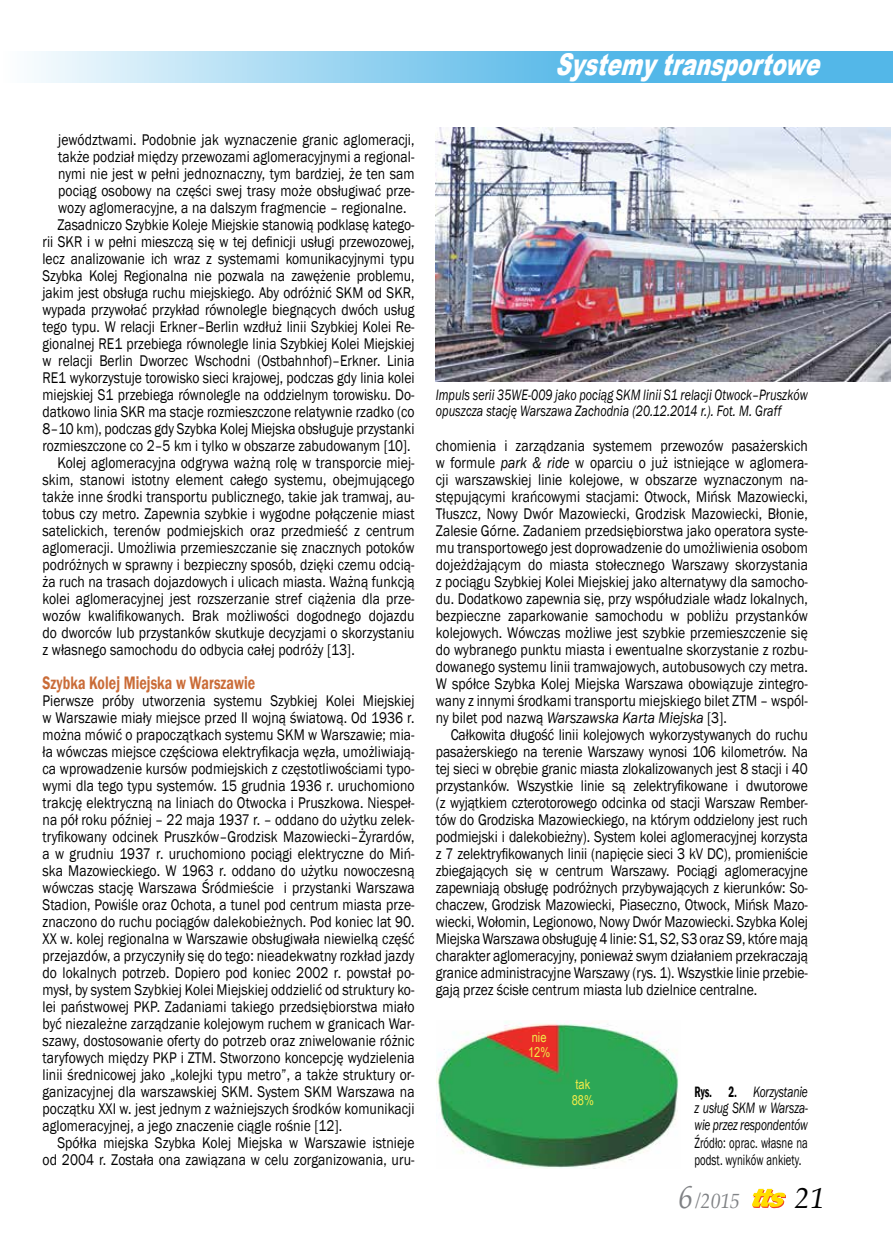
<style>
.page{position:relative;width:893px;height:1251px;background:#fff}
.page>*{position:absolute;margin:0;border:0;box-sizing:border-box;transform-origin:0 0}
.t1{font:italic 900 30px "Arial";color:#fff;scale:.71 1}
.t2{font:italic 30px "Palatino Linotype";color:#000}
.t3{font:italic 21.45px "Palatino Linotype";color:#808285;scale:.91 1}
.t4{font:600 18.6px "Franklin Gothic";letter-spacing:.005em;color:#ca6c38;scale:.75 1}
.t5{font:15.9px/17px "Franklin Gothic";letter-spacing:.005em;color:#000;text-align:justify;scale:.86 1}
.t6{font:15.9px "Franklin Gothic";letter-spacing:.005em;color:#000;scale:.85 1}
.t7{font:italic 15.45px/16.5px "Franklin Gothic";letter-spacing:.005em;color:#000;scale:.78 1}
.t8{font:italic 15.45px/16.5px "Franklin Gothic";letter-spacing:.005em;color:#000;text-align:justify;scale:.74 1}
.t9{font:15.3px/17px "Franklin Gothic";letter-spacing:.005em;color:#000;scale:.7 1}
.t10{font:13.65px/15.6px "Arial Narrow";color:#f1eb49}
.s1{font-style:italic}
.s2{font-weight:600;font-style:normal;font-stretch:condensed}
.s3{font-size:33px}
</style>
<div class="page">
<svg style="left:34px;top:51px;width:859px;height:32px"></svg>
<svg style="left:752px;top:1188px;width:34px;height:19px"></svg>
<svg style="left:436px;top:1021px;width:243px;height:147px"></svg>
<img style="left:436px;top:128px;width:455px;height:253px">
<p class="t5" style="left:58px;top:131px;width:416px">jewództwami. Podobnie jak wyznaczenie granic aglomeracji,</p>
<p class="t5" style="left:58px;top:148px;width:416px">także podział między przewozami aglomeracyjnymi a regional-</p>
<p class="t5" style="left:58px;top:165px;width:416px">nymi nie jest w pełni jednoznaczny, tym bardziej, że ten sam</p>
<p class="t5" style="left:58px;top:182px;width:416px">pociąg osobowy na części swej trasy może obsługiwać prze-</p>
<p class="t5" style="left:58px;top:199px;width:406px">wozy aglomeracyjne, a na dalszym fragmencie – regionalne.</p>
<p class="t6" style="left:57px;top:214px;width:422px">Zasadniczo Szybkie Koleje Miejskie stanowią podklasę katego-</p>
<p class="t6" style="left:43px;top:231px;width:439px">rii SKR i w pełni mieszczą się w tej definicji usługi przewozowej,</p>
<p class="t6" style="left:43px;top:248px;width:439px">lecz analizowanie ich wraz z systemami komunikacyjnymi typu</p>
<p class="t6" style="left:43px;top:265px;width:439px">Szybka Kolej Regionalna nie pozwala na zawężenie problemu,</p>
<p class="t6" style="left:43px;top:282px;width:439px">jakim jest obsługa ruchu miejskiego. Aby odróżnić SKM od SKR,</p>
<p class="t6" style="left:43px;top:299px;width:439px">wypada przywołać przykład równolegle biegnących dwóch usług</p>
<p class="t6" style="left:43px;top:316px;width:439px">tego typu. W relacji Erkner–Berlin wzdłuż linii Szybkiej Kolei Re-</p>
<p class="t6" style="left:43px;top:333px;width:439px">gionalnej RE1 przebiega równolegle linia Szybkiej Kolei Miejskiej</p>
<p class="t6" style="left:43px;top:350px;width:439px">w relacji Berlin Dworzec Wschodni (Ostbahnhof)–Erkner. Linia</p>
<p class="t6" style="left:43px;top:367px;width:439px">RE1 wykorzystuje torowisko sieci krajowej, podczas gdy linia kolei</p>
<p class="t6" style="left:43px;top:384px;width:439px">miejskiej S1 przebiega równolegle na oddzielnym torowisku. Do-</p>
<p class="t6" style="left:43px;top:401px;width:439px">datkowo linia SKR ma stacje rozmieszczone relatywnie rzadko (co</p>
<p class="t6" style="left:43px;top:418px;width:439px">8–10 km), podczas gdy Szybka Kolej Miejska obsługuje przystanki</p>
<p class="t6" style="left:43px;top:435px;width:434px">rozmieszczone co 2–5 km i tylko w obszarze zabudowanym [10].</p>
<p class="t5" style="left:57px;top:454px;width:417px">Kolej aglomeracyjna odgrywa ważną rolę w transporcie miej-</p>
<p class="t5" style="left:43px;top:471px;width:434px">skim, stanowi istotny element całego systemu, obejmującego</p>
<p class="t5" style="left:43px;top:488px;width:434px">także inne środki transportu publicznego, takie jak tramwaj, au-</p>
<p class="t5" style="left:43px;top:505px;width:434px">tobus czy metro. Zapewnia szybkie i wygodne połączenie miast</p>
<p class="t5" style="left:43px;top:522px;width:434px">satelickich, terenów podmiejskich oraz przedmieść z centrum</p>
<p class="t5" style="left:43px;top:539px;width:434px">aglomeracji. Umożliwia przemieszczanie się znacznych potoków</p>
<p class="t5" style="left:43px;top:556px;width:434px">podróżnych w sprawny i bezpieczny sposób, dzięki czemu odcią-</p>
<p class="t5" style="left:43px;top:573px;width:434px">ża ruch na trasach dojazdowych i ulicach miasta. Ważną funkcją</p>
<p class="t5" style="left:43px;top:590px;width:434px">kolei aglomeracyjnej jest rozszerzanie stref ciążenia dla prze-</p>
<p class="t5" style="left:43px;top:607px;width:434px">wozów kwalifikowanych. Brak możliwości dogodnego dojazdu</p>
<p class="t5" style="left:43px;top:624px;width:434px">do dworców lub przystanków skutkuje decyzjami o skorzystaniu</p>
<p class="t5" style="left:43px;top:641px;width:365px">z własnego samochodu do odbycia całej podróży [13].</p>
<p class="t4" style="left:43px;top:670px;width:285px">Szybka Kolej Miejska w Warszawie</p>
<p class="t5" style="left:43px;top:692px;width:434px">Pierwsze próby utworzenia systemu Szybkiej Kolei Miejskiej w Warszawie miały miejsce przed II wojną światową. Od 1936 r. można mówić o prapoczątkach systemu SKM w Warszawie; mia&shy;ła wówczas miejsce częściowa elektryfikacja węzła, umożliwiają&shy;ca wprowadzenie kursów podmiejskich z częstotliwościami typo&shy;wymi dla tego typu systemów. 15 grudnia 1936 r. uruchomiono trakcję elektryczną na liniach do Otwocka i Pruszkowa. Niespeł&shy;na pół roku później – 22 maja 1937 r. – oddano do użytku zelek&shy;tryfikowany odcinek Pruszków–Grodzisk Mazowiecki–Żyrardów, a w grudniu 1937 r. uruchomiono pociągi elektryczne do Miń&shy;ska Mazowieckiego. W 1963 r. oddano do użytku nowoczesną wówczas stację Warszawa Śródmieście i przystanki Warszawa Stadion, Powiśle oraz Ochota, a tunel pod centrum miasta prze&shy;znaczono do ruchu pociągów dalekobieżnych. Pod koniec lat 90.<br>XX w. kolej regionalna w Warszawie obsługiwała niewielką część przejazdów, a przyczyniły się do tego: nieadekwatny rozkład jazdy do lokalnych potrzeb. Dopiero pod koniec 2002 r. powstał po&shy;mysł, by system Szybkiej Kolei Miejskiej oddzielić od struktury ko&shy;lei państwowej PKP. Zadaniami takiego przedsiębiorstwa miało być niezależne zarządzanie kolejowym ruchem w granicach War&shy;szawy, dostosowanie oferty do potrzeb oraz zniwelowanie różnic taryfowych między PKP i ZTM. Stworzono koncepcję wydzielenia linii średnicowej jako „kolejki typu metro”, a także struktury or&shy;ganizacyjnej dla warszawskiej SKM. System SKM Warszawa na początku XXI w. jest jednym z ważniejszych środków komunikacji aglomeracyjnej, a jego znaczenie ciągle rośnie [12].</p>
<p class="t5" style="left:43px;top:1133px;width:434px;text-align:right">Spółka miejska Szybka Kolej Miejska w Warszawie istnieje od 2004 r. Została ona zawiązana w celu zorganizowania, uru-</p>
<h1 class="t1" style="left:555px;top:42px;width:388px">Systemytransportowe</h1>
<p class="t7" style="left:436px;top:386px;width:478px">Impuls serii 35WE-009 jako pociąg SKM linii S1 relacji Otwock–Pruszków opuszcza stację Warszawa Zachodnia (20.12.2014 r.). Fot. M. Graff</p>
<p class="t5" style="left:436px;top:437px;width:434px">chomienia i zarządzania systemem przewozów pasażerskich w formule <span class="s1">park &amp; ride</span> w oparciu o już istniejące w aglomera&shy;cji warszawskiej linie kolejowe, w obszarze wyznaczonym na&shy;stępującymi krańcowymi stacjami: Otwock, Mińsk Mazowiecki, Tłuszcz, Nowy Dwór Mazowiecki, Grodzisk Mazowiecki, Błonie, Zalesie Górne. Zadaniem przedsiębiorstwa jako operatora syste&shy;mu transportowego jest doprowadzenie do umożliwienia osobom dojeżdżającym do miasta stołecznego Warszawy skorzystania z pociągu Szybkiej Kolei Miejskiej jako alternatywy dla samocho&shy;du. Dodatkowo zapewnia się, przy współudziale władz lokalnych, bezpieczne zaparkowanie samochodu w pobliżu przystanków kolejowych. Wówczas możliwe jest szybkie przemieszczenie się do wybranego punktu miasta i ewentualne skorzystanie z rozbu&shy;dowanego systemu linii tramwajowych, autobusowych czy metra.<br>W spółce Szybka Kolej Miejska Warszawa obowiązuje zintegro&shy;wany z innymi środkami transportu miejskiego bilet ZTM – wspól&shy;ny bilet pod nazwą <span class="s1">Warszawska Karta Miejska</span> [3].</p>
<p class="t5" style="left:436px;top:726px;width:434px;text-indent:15px">Całkowita długość linii kolejowych wykorzystywanych do ruchu pasażerskiego na terenie Warszawy wynosi 106 kilometrów. Na tej sieci w obrębie granic miasta zlokalizowanych jest 8 stacji i 40 przystanków. Wszystkie linie są zelektryfikowane i dwutorowe (z wyjątkiem czterotorowego odcinka od stacji Warszaw Rember&shy;tów do Grodziska Mazowieckiego, na którym oddzielony jest ruch podmiejski i dalekobieżny). System kolei aglomeracyjnej korzysta z 7 zelektryfikowanych linii (napięcie sieci 3 kV DC), promieniście zbiegających się w centrum Warszawy. Pociągi aglomeracyjne zapewniają obsługę podróżnych przybywających z kierunków: So&shy;chaczew, Grodzisk Mazowiecki, Piaseczno, Otwock, Mińsk Mazo&shy;wiecki, Wołomin, Legionowo, Nowy Dwór Mazowiecki. Szybka Kolej Miejska Warszawa obsługuję 4 linie: S1, S2, S3 oraz S9, które mają charakter aglomeracyjny, ponieważ swym działaniem przekraczają granice administracyjne Warszawy (rys. 1). Wszystkie linie przebie&shy;gają przez ścisłe centrum miasta lub dzielnice centralne.</p>
<p class="t10" style="left:528px;top:1028px;width:24px">nie<br>12%</p>
<p class="t10" style="left:572px;top:1075px;width:24px">tak<br>88%</p>
<p class="t8" style="left:694px;top:1083px;width:155px"><span class="s2">Rys. 2.</span> Korzystanie z usług SKM w Warsza&shy;wie przez respondentów</p>
<p class="t9" style="left:694px;top:1134px;width:164px">Źródło: oprac. własne na podst. wyników ankiety.</p>
<h2 class="t3" style="left:678px;top:1185px;width:69px"><span class="s3">6</span> /2015</h2>
<h1 class="t2" style="left:795px;top:1176px;width:31px">21</h1>
</div>
